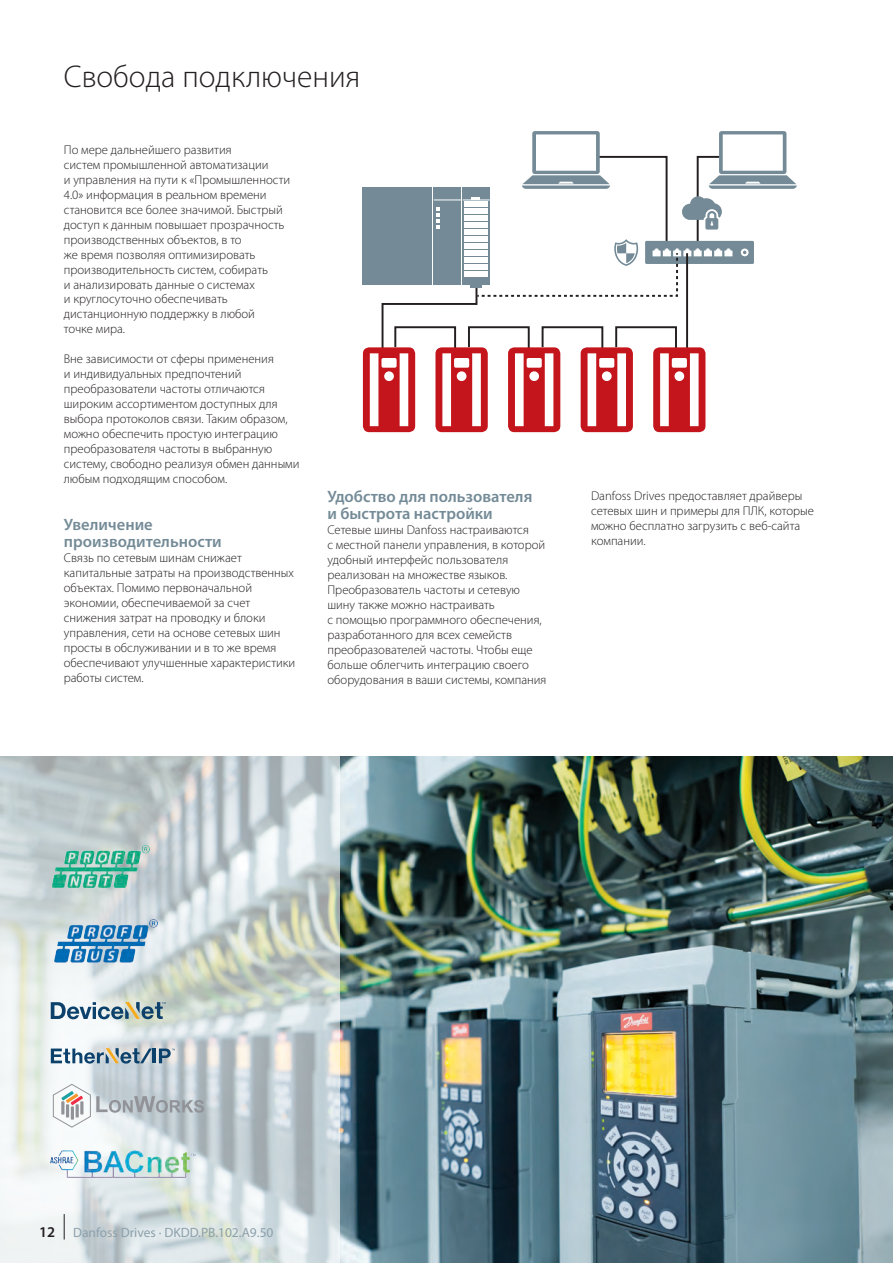
<style>
.page{position:relative;width:893px;height:1263px;background:#fff}
.page>*{position:absolute;margin:0;border:0;box-sizing:border-box;transform-origin:0 0}
.t1{font:300 31.5px "Myriad Pro";color:#231f20}
.t2{font:600 16.5px/16.5px "Myriad Pro";color:#748b97}
.t3{font:13.5px "Myriad Pro";color:#8ca0ab}
.t4{font:300 12.75px/15px "Myriad Pro";color:#231f20}
.s1{font-weight:600;font-size:15px;color:#231f20}
</style>
<div class="page">
<img style="left:340px;top:756px;width:553px;height:507px">
<svg style="left:363px;top:131px;width:434px;height:301px"></svg>
<img style="left:620px;top:837px;width:108px;height:34px">
<svg style="left:0;top:756px;width:340px;height:507px;background:#ced7d7"></svg>
<svg style="left:51px;top:1002px;width:115px;height:17px"></svg>
<hr style="left:153px;top:1048px;width:3px;height:15px;background:#0c416c">
<svg style="left:159px;top:1048px;width:16px;height:15px"></svg>
<svg style="left:51px;top:1048px;width:101px;height:16px;background:#94a7b3"></svg>
<svg style="left:52px;top:1083px;width:152px;height:45px"></svg>
<img style="left:50px;top:1136px;width:146px;height:54px">
<img style="left:53px;top:918px;width:109px;height:52px">
<img style="left:50px;top:840px;width:105px;height:57px">
<svg style="left:64px;top:1214px;width:1px;height:25px"></svg>
<h1 class="t1" style="left:64px;top:60px;width:298px">Свобода подключения</h1>
<p class="t4" style="left:64px;top:142px;width:228px">По мере дальнейшего развития<br>систем промышленной автоматизации<br>и управления на пути к «Промышленности 4.0» информация в реальном времени становится все более значимой. Быстрый доступ к данным повышает прозрачность производственных объектов, в то<br>же время позволяя оптимизировать производительность систем, собирать<br>и анализировать данные о системах<br>и круглосуточно обеспечивать дистанционную поддержку в любой<br>точке мира.</p>
<p class="t4" style="left:64px;top:352px;width:237px">Вне зависимости от сферы применения<br>и индивидуальных предпочтений преобразователи частоты отличаются широким ассортиментом доступных для выбора протоколов связи. Таким образом, можно обеспечить простую интеграцию преобразователя частоты в выбранную систему, свободно реализуя обмен данными любым подходящим способом.</p>
<p class="t2" style="left:64px;top:517px;width:159px">Увеличение производительности</p>
<p class="t4" style="left:64px;top:550px;width:233px">Связь по сетевым шинам снижает капитальные затраты на производственных объектах. Помимо первоначальной экономии, обеспечиваемой за счет снижения затрат на проводку и блоки управления, сети на основе сетевых шин просты в обслуживании и в то же время обеспечивают улучшенные характеристики работы систем.</p>
<p class="t2" style="left:327px;top:489px;width:206px">Удобство для пользователя и быстрота настройки</p>
<p class="t4" style="left:327px;top:522px;width:221px">Сетевые шины Danfoss настраиваются<br>с местной панели управления, в которой удобный интерфейс пользователя реализован на множестве языков.<br>Преобразователь частоты и сетевую шину также можно настраивать<br>с помощью программного обеспечения, разработанного для всех семейств преобразователей частоты. Чтобы еще больше облегчить интеграцию своего оборудования в ваши системы, компания</p>
<p class="t4" style="left:591px;top:488px;width:224px">Danfoss Drives предоставляет драйверы сетевых шин и примеры для ПЛК, которые можно бесплатно загрузить с веб-сайта компании.</p>
<p class="t3" style="left:39px;top:1225px;width:236px"><span class="s1">12</span> Danfoss Drives · DKDD.PB.102.A9.50</p>
</div>
